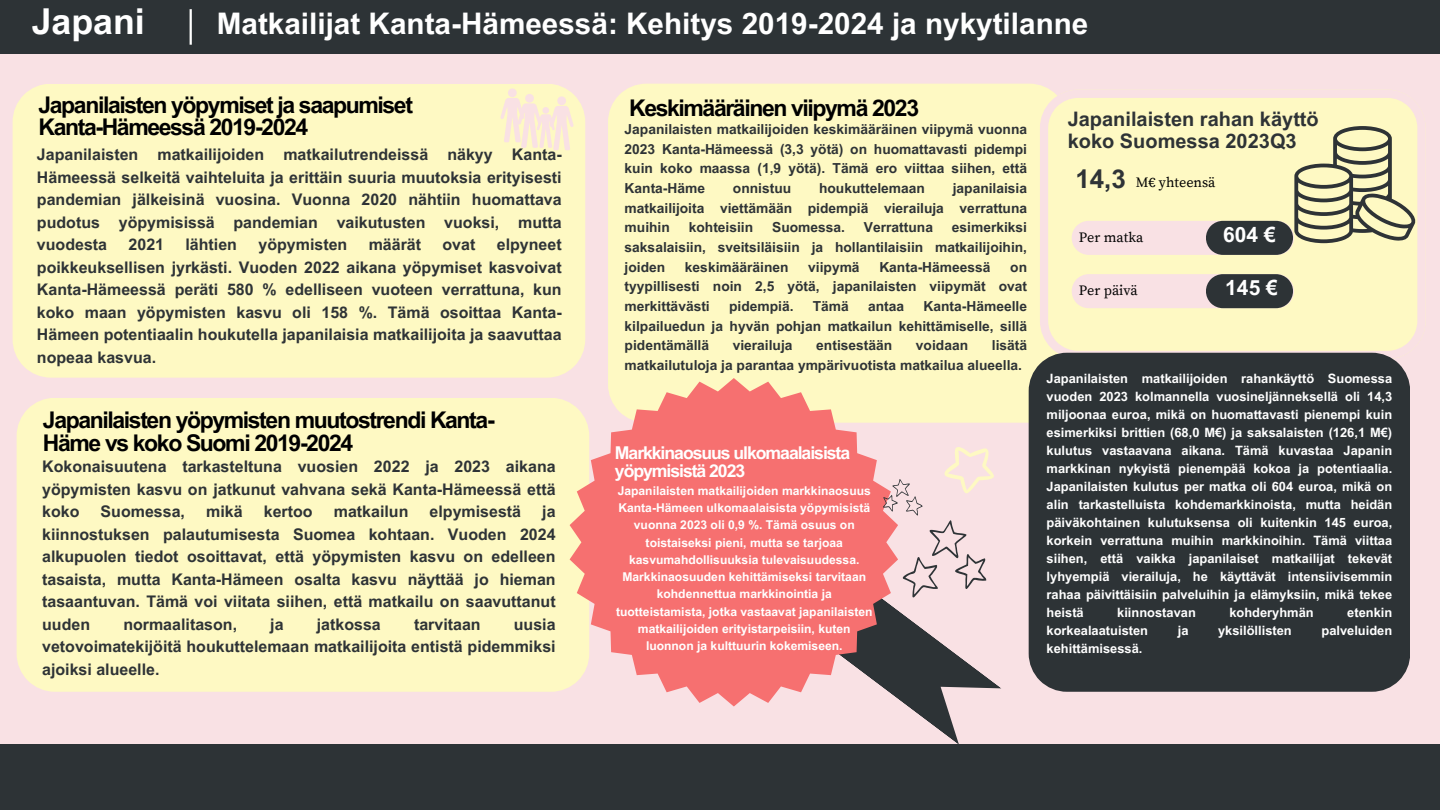
<style>
.page{position:relative;width:1440px;height:810px;background:#f9e1e4}
.page>*{position:absolute;margin:0;border:0;box-sizing:border-box;transform-origin:0 0}
.t1{font:700 35.7px "Arial MT Pro";color:#fff}
.t2{font:700 29.7px "Arial MT Pro";color:#fff}
.t3{font:700 25.9px "Arial MT Pro";color:#2e3336}
.t4{font:700 23px/22.5px "Arial MT Pro";letter-spacing:-.06em;color:#000}
.t5{font:700 21px "Arial MT Pro";color:#fff}
.t6{font:700 20px/21.8px "Arial MT Pro";color:#2e3336}
.t7{font:700 17.7px/17.2px "Arial MT Pro";letter-spacing:-.06em;color:#fff}
.t8{font:700 16px/22.5px "Arial MT Pro";color:#2e3336;text-align:justify}
.t9{font:14.1px "Source Serif Pro";color:#000}
.t10{font:700 13.8px/19.7px "Arial MT Pro";color:#2e3336;text-align:justify}
.t11{font:700 12.9px/18px "Arial MT Pro";color:#fff;text-align:justify}
.t12{font:700 12.1px/17.2px "Arial MT Pro";color:#fff;text-align:center}
</style>
<div class="page">
<div style="left:0;top:0;width:1440px;height:54px;background:#2d3336"></div>
<div style="left:0;top:745px;width:1440px;height:65px;background:#2d3336"></div>
<hr style="left:190px;top:9px;width:2px;height:36px;background:#fff">
<div style="left:608px;top:84px;width:442px;height:339px;background:#fef9c3"></div>
<svg style="left:1040px;top:90px;width:378px;height:263px;background:#fcf5c7"></svg>
<svg style="left:1072px;top:126px;width:344px;height:129px;background:#ded9b1"></svg>
<svg style="left:1072px;top:274px;width:222px;height:34px"></svg>
<div style="left:13px;top:84px;width:572px;height:294px;background:#fef9c3"></div>
<div style="left:17px;top:398px;width:553px;height:294px;background:#fef9c3"></div>
<svg style="left:500px;top:88px;width:74px;height:62px"></svg>
<svg style="left:570px;top:378px;width:328px;height:329px;background:#f7928a"></svg>
<div style="left:1029px;top:353px;width:381px;height:339px;background:#2d3336"></div>
<svg style="left:775px;top:445px;width:227px;height:300px"></svg>
<p class="t1" style="left:32px;top:8px;width:115px">Japani</p>
<p class="t2" style="left:217px;top:12px;width:873px">Matkailijat Kanta-Hämeessä: Kehitys 2019-2024 ja nykytilanne</p>
<h2 class="t4" style="left:38px;top:97px;width:376px">Japanilaisten yöpymiset ja saapumiset<br>Kanta-Hämeessä 2019-2024</h2>
<p class="t8" style="left:37px;top:145px;width:526px">Japanilaisten matkailijoiden matkailutrendeissä näkyy Kanta-Hämeessä selkeitä vaihteluita ja erittäin suuria muutoksia erityisesti pandemian jälkeisinä vuosina. Vuonna 2020 nähtiin huomattava pudotus yöpymisissä pandemian vaikutusten vuoksi, mutta vuodesta</p>
<p class="t8" style="left:129px;top:235px;width:37px">2021</p>
<p class="t8" style="left:186px;top:235px;width:53px">lähtien</p>
<p class="t8" style="left:258px;top:235px;width:90px">yöpymisten</p>
<p class="t8" style="left:369px;top:235px;width:54px">määrät</p>
<p class="t8" style="left:443px;top:235px;width:34px">ovat</p>
<p class="t8" style="left:37px;top:235px;width:526px;text-indent:460px">elpyneet poikkeuksellisen jyrkästi. Vuoden 2022 aikana yöpymiset kasvoivat Kanta-Hämeessä peräti 580 % edelliseen vuoteen verrattuna, kun koko maan yöpymisten kasvu oli 158 %. Tämä osoittaa Kanta-Hämeen potentiaalin houkutella japanilaisia matkailijoita ja saavuttaa nopeaa kasvua.</p>
<p class="t4" style="left:43px;top:412px;width:453px">Japanilaisten yöpymisten muutostrendi Kanta-<br>Häme vs koko Suomi 2019-2024</p>
<p class="t8" style="left:42px;top:457px;width:515px">Kokonaisuutena tarkasteltuna vuosien 2022 ja 2023 aikana yöpymisten kasvu on jatkunut vahvana sekä Kanta-Hämeessä että koko</p>
<p class="t8" style="left:101px;top:502px;width:86px">Suomessa,</p>
<p class="t8" style="left:206px;top:502px;width:38px">mikä</p>
<p class="t8" style="left:264px;top:502px;width:50px">kertoo</p>
<p class="t8" style="left:334px;top:502px;width:76px">matkailun</p>
<p class="t8" style="left:430px;top:502px;width:93px">elpymisestä</p>
<p class="t8" style="left:42px;top:502px;width:515px;text-indent:500px">ja kiinnostuksen palautumisesta Suomea kohtaan. Vuoden 2024 alkupuolen tiedot osoittavat, että yöpymisten kasvu on edelleen tasaista, mutta Kanta-Hämeen osalta kasvu näyttää jo hieman tasaantuvan. Tämä voi viitata siihen, että matkailu on saavuttanut uuden</p>
<p class="t8" style="left:42px;top:615px;width:515px;text-indent:472px">uusia vetovoimatekijöitä houkuttelemaan matkailijoita entistä pidemmiksi ajoiksi alueelle.</p>
<p class="t8" style="left:123px;top:615px;width:115px">normaalitason,</p>
<p class="t8" style="left:270px;top:615px;width:15px">ja</p>
<p class="t8" style="left:317px;top:615px;width:66px">jatkossa</p>
<p class="t8" style="left:414px;top:615px;width:68px">tarvitaan</p>
<p class="t4" style="left:629px;top:100px;width:292px">Keskimääräinen viipymä 2023</p>
<h4 class="t10" style="left:625px;top:121px;width:404px">Japanilaisten matkailijoiden keskimääräinen viipymä vuonna 2023 Kanta-Hämeessä (3,3 yötä) on huomattavasti pidempi kuin koko maassa (1,9 yötä). Tämä ero viittaa siihen, että Kanta-Häme</h4>
<h4 class="t10" style="left:625px;top:180px;width:404px;text-indent:328px">japanilaisia matkailijoita viettämään pidempiä vierailuja verrattuna muihin</h4>
<h4 class="t10" style="left:733px;top:180px;width:60px">onnistuu</h4>
<h4 class="t10" style="left:819px;top:180px;width:107px">houkuttelemaan</h4>
<h4 class="t10" style="left:689px;top:219px;width:66px">kohteisiin</h4>
<h4 class="t10" style="left:772px;top:219px;width:74px">Suomessa.</h4>
<h4 class="t10" style="left:864px;top:219px;width:71px">Verrattuna</h4>
<h4 class="t10" style="left:625px;top:219px;width:404px;text-indent:327px">esimerkiksi saksalaisiin, sveitsiläisiin ja hollantilaisiin matkailijoihin, joiden</h4>
<h4 class="t10" style="left:685px;top:259px;width:105px">keskimääräinen</h4>
<h4 class="t10" style="left:808px;top:259px;width:53px">viipymä</h4>
<h4 class="t10" style="left:879px;top:259px;width:113px">Kanta-Hämeessä</h4>
<h4 class="t10" style="left:625px;top:259px;width:404px;text-indent:386px">on tyypillisesti noin 2,5 yötä, japanilaisten viipymät ovat merkittävästi</h4>
<h4 class="t10" style="left:625px;top:298px;width:404px;text-indent:299px">Kanta-Hämeelle kilpailuedun ja hyvän pohjan matkailun kehittämiselle, sillä pidentämällä</h4>
<h4 class="t10" style="left:729px;top:298px;width:66px">pidempiä.</h4>
<h4 class="t10" style="left:813px;top:298px;width:38px">Tämä</h4>
<h4 class="t10" style="left:868px;top:298px;width:38px">antaa</h4>
<h4 class="t10" style="left:625px;top:337px;width:404px;text-indent:367px">lisätä matkailutuloja ja parantaa ympärivuotista matkailua alueella.</h4>
<h4 class="t10" style="left:733px;top:337px;width:61px">vierailuja</h4>
<h4 class="t10" style="left:816px;top:337px;width:77px">entisestään</h4>
<h4 class="t10" style="left:916px;top:337px;width:54px">voidaan</h4>
<h4 class="t7" style="left:615px;top:447px;width:237px">Markkinaosuus ulkomaalaisista yöpymisistä 2023</h4>
<p class="t12" style="left:616px;top:483px;width:258px">Japanilaisten matkailijoiden markkinaosuus Kanta-Hämeen ulkomaalaisista yöpymisistä vuonna 2023 oli 0,9 %. Tämä osuus on toistaiseksi pieni, mutta se tarjoaa kasvumahdollisuuksia tulevaisuudessa.<br>Markkinaosuuden kehittämiseksi tarvitaan kohdennettua markkinointia ja tuotteistamista, jotka vastaavat japanilaisten matkailijoiden erityistarpeisiin, kuten luonnon ja kulttuurin kokemiseen.</p>
<h4 class="t6" style="left:1068px;top:111px;width:253px">Japanilaisten rahan käyttö koko Suomessa 2023Q3</h4>
<p class="t9" style="left:1136px;top:174px;width:81px">M€ yhteensä</p>
<h6 class="t3" style="left:1075px;top:169px;width:52px">14,3</h6>
<h5 class="t9" style="left:1079px;top:229px;width:66px">Per matka</h5>
<p class="t5" style="left:1223px;top:227px;width:54px">604 €</p>
<h3 class="t5" style="left:1225px;top:280px;width:54px">145 €</h3>
<h1 class="t9" style="left:1079px;top:282px;width:60px">Per päivä</h1>
<p class="t11" style="left:1047px;top:371px;width:347px">Japanilaisten matkailijoiden rahankäyttö Suomessa vuoden 2023 kolmannella vuosineljänneksellä oli 14,3 miljoonaa euroa, mikä on huomattavasti pienempi kuin esimerkiksi brittien (68,0 M€) ja saksalaisten (126,1 M€) kulutus vastaavana aikana. Tämä kuvastaa Japanin markkinan nykyistä pienempää kokoa ja potentiaalia.<br>Japanilaisten kulutus per matka oli 604 euroa, mikä on alin tarkastelluista kohdemarkkinoista, mutta heidän päiväkohtainen kulutuksensa oli kuitenkin 145 euroa, korkein verrattuna muihin markkinoihin. Tämä viittaa siihen, että vaikka japanilaiset matkailijat tekevät lyhyempiä vierailuja, he käyttävät intensiivisemmin rahaa päivittäisiin palveluihin ja elämyksiin, mikä tekee heistä</p>
<p class="t11" style="left:1117px;top:605px;width:80px">kiinnostavan</p>
<p class="t11" style="left:1229px;top:605px;width:86px">kohderyhmän</p>
<p class="t11" style="left:1347px;top:605px;width:47px">etenkin</p>
<p class="t11" style="left:1047px;top:623px;width:103px">korkealaatuisten</p>
<p class="t11" style="left:1178px;top:623px;width:12px">ja</p>
<p class="t11" style="left:1218px;top:623px;width:75px">yksilöllisten</p>
<p class="t11" style="left:1321px;top:623px;width:72px">palveluiden</p>
<p class="t11" style="left:1047px;top:641px;width:97px">kehittämisessä.</p>
</div>
